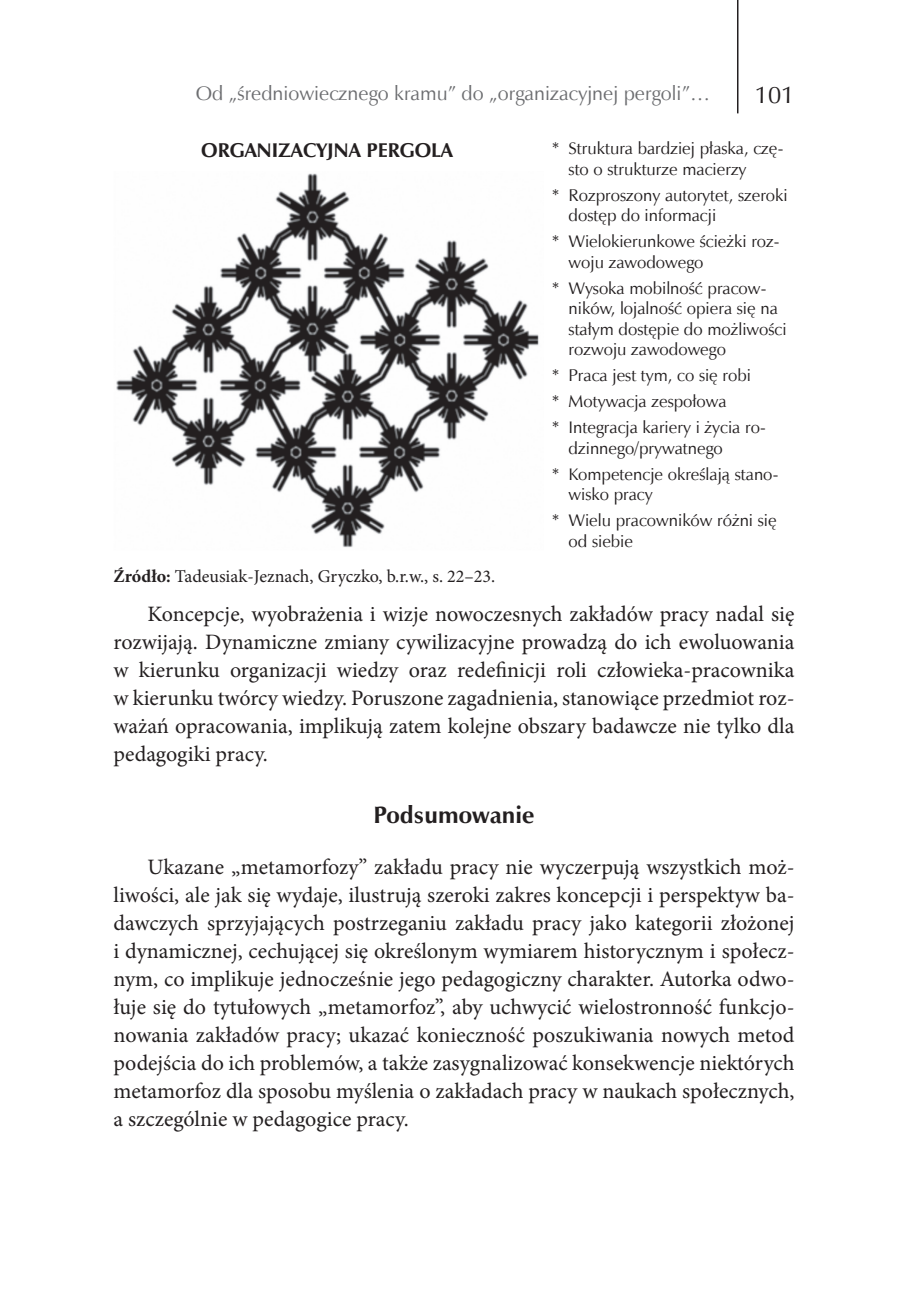
<style>
.page{position:relative;width:908px;height:1304px;background:#fff}
.page>*{position:absolute;margin:0;border:0;box-sizing:border-box;transform-origin:0 0}
.t1{font:700 24px "Zapf Humnst EU";color:#231f20}
.t2{font:24px "Zapf Humnst EU";color:#231f20}
.t3{font:22px/28px "Minion Pro";color:#231f20;text-align:justify}
.t4{font:20px "Zapf Humnst EU";color:#6c6d70}
.t5{font:700 20px "Zapf Humnst EU";color:#231f20}
.t6{font:18px "Minion Pro";color:#231f20}
.t7{font:17px/20.4px "Zapf Humnst EU";color:#231f20}
.s1{font-weight:700}
</style>
<div class="page">
<hr style="left:736px;top:0;width:2px;height:113px;background:#231f20">
<img style="left:116px;top:173px;width:423px;height:375px">
<p class="t4" style="left:196px;top:81px;width:515px">Od „średniowiecznego kramu” do „organizacyjnej pergoli”…</p>
<p class="t2" style="left:754px;top:80px;width:41px">101</p>
<p class="t5" style="left:201px;top:137px;width:253px">ORGANIZACYJNA PERGOLA</p>
<p class="t7" style="left:568px;top:138px;width:216px;text-indent:-17px">* Struktura bardziej płaska, czę&shy;sto o strukturze macierzy</p>
<p class="t7" style="left:568px;top:185px;width:220px;text-indent:-17px">* Rozproszony autorytet, szeroki dostęp do informacji</p>
<p class="t7" style="left:568px;top:231px;width:212px;text-indent:-17px">* Wielokierunkowe ścieżki roz&shy;woju zawodowego</p>
<p class="t7" style="left:568px;top:278px;width:219px;text-indent:-17px">* Wysoka mobilność pracow&shy;ników, lojalność opiera się na stałym dostępie do możliwości rozwoju zawodowego</p>
<p class="t7" style="left:551px;top:362px;width:216px;line-height:26px">* Praca jest tym, co się robi<br>* Motywacja zespołowa<br>* Integracja kariery i życia ro-</p>
<p class="t7" style="left:551px;top:435px;width:228px;line-height:26px;text-indent:17px">dzinnego/prywatnego<br>* Kompetencje określają stano-</p>
<p class="t7" style="left:551px;top:481px;width:226px;line-height:26px;text-indent:17px">wisko pracy<br>* Wielu pracowników różni się</p>
<p class="t7" style="left:568px;top:531px;width:66px">od siebie</p>
<p class="t6" style="left:113px;top:564px;width:383px"><span class="s1">Źródło:</span> Tadeusiak-Jeznach, Gryczko, b.r.w., s. 22–23.</p>
<p class="t3" style="left:113px;top:600px;width:682px;text-indent:34px">Koncepcje, wyobrażenia i wizje nowoczesnych zakładów pracy nadal się rozwijają. Dynamiczne zmiany cywilizacyjne prowadzą do ich ewoluowania w kierunku organizacji wiedzy oraz redefinicji roli człowieka-pracownika w kierunku twórcy wiedzy. Poruszone zagadnienia, stanowiące przedmiot roz&shy;ważań opracowania, implikują zatem kolejne obszary badawcze nie tylko dla pedagogiki pracy.</p>
<p class="t1" style="left:373px;top:800px;width:162px">Podsumowanie</p>
<p class="t3" style="left:113px;top:853px;width:682px;text-indent:34px">Ukazane „metamorfozy” zakładu pracy nie wyczerpują wszystkich moż&shy;liwości, ale jak się wydaje, ilustrują szeroki zakres koncepcji i perspektyw ba&shy;dawczych sprzyjających postrzeganiu zakładu pracy jako kategorii złożonej i dynamicznej, cechującej się określonym wymiarem historycznym i społecz&shy;nym, co implikuje jednocześnie jego pedagogiczny charakter. Autorka odwo&shy;łuje się do tytułowych „metamorfoz”, aby uchwycić wielostronność funkcjo&shy;nowania zakładów pracy; ukazać konieczność poszukiwania nowych metod podejścia do ich problemów, a także zasygnalizować konsekwencje niektórych metamorfoz dla sposobu myślenia o zakładach pracy w naukach społecznych, a szczególnie w pedagogice pracy.</p>
</div>
